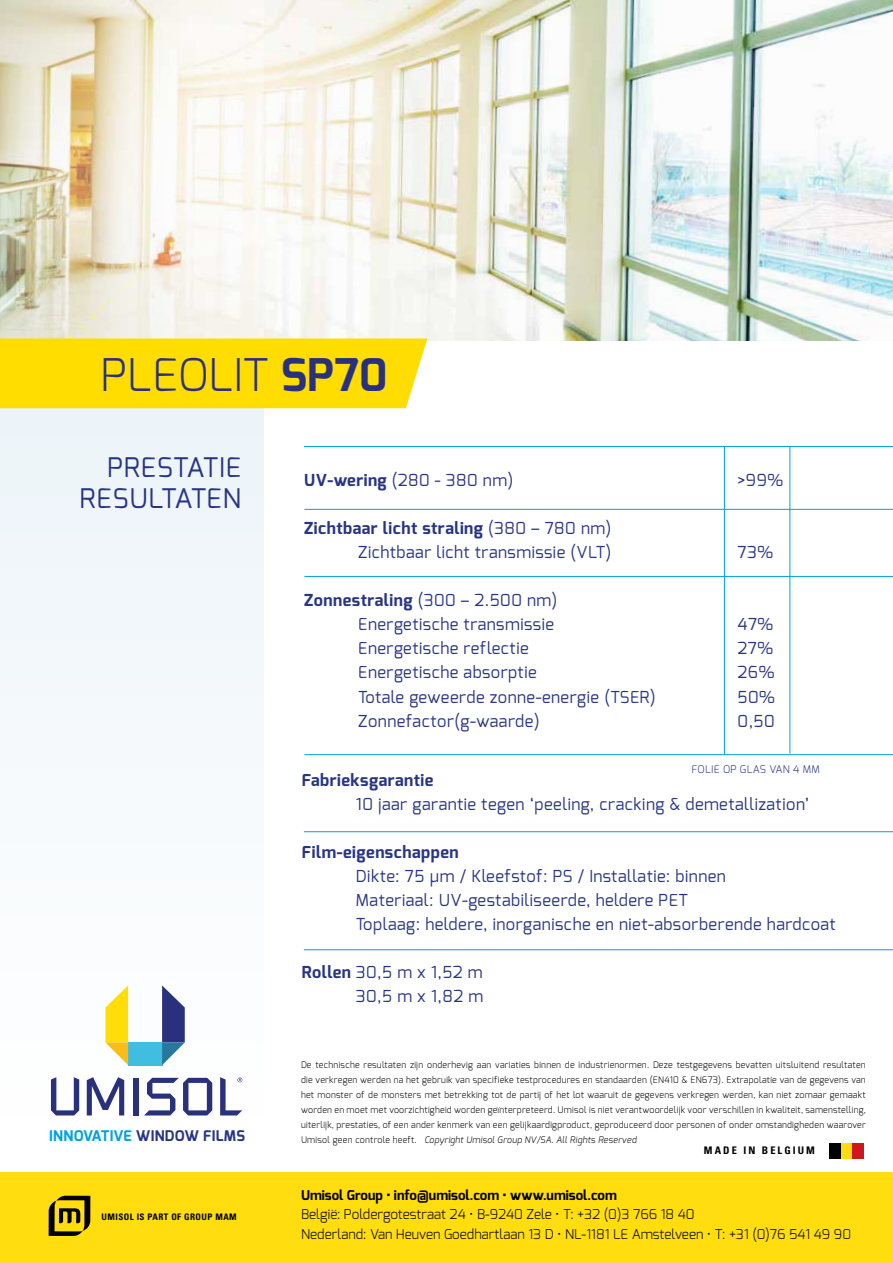
<style>
.page{position:relative;width:893px;height:1263px;background:#fff}
.page>*{position:absolute;margin:0;border:0;box-sizing:border-box;transform-origin:0 0}
.t1{font:300 45px "Exo";color:#2a317c}
.t2{font:27px/31.5px "Exo";letter-spacing:.03em;color:#283583;text-align:right}
.t3{font:16.5px/24px "Exo";letter-spacing:.03em;color:#283583;text-align:right}
.t4{font:700 16.5px "Exo";letter-spacing:.03em;color:#283583}
.t5{font:700 14.7px "Exo";letter-spacing:.02em;color:#283583}
.t6{font:300 13.5px/19.5px "Exo";color:#000}
.t7{font:700 13.5px "Exo";color:#000}
.t8{font:300 10.5px "Exo";letter-spacing:.03em;color:#283583}
.t9{font:700 condensed 10.5px "Univers";letter-spacing:.2em;color:#000}
.t10{font:300 9px/15px "Exo";letter-spacing:.03em;color:#000;text-align:justify}
.t11{font:italic 300 9px "Exo";letter-spacing:.03em;color:#000}
.t12{font:700 condensed 9px "Univers";letter-spacing:.05em;color:#000}
.s1{font-weight:700}
.s2{color:#009fe3}
.s3{font-style:normal}
</style>
<div class="page">
<div style="left:0;top:0;width:264px;height:1145px;background:#f6f9fc"></div>
<img style="left:264px;top:0;width:629px;height:341px">
<svg style="left:0;top:0;width:264px;height:338px"></svg>
<hr style="left:304px;top:509px;width:589px;height:1px;background:#009fe3">
<hr style="left:304px;top:576px;width:589px;height:1px;background:#009fe3">
<hr style="left:304px;top:754px;width:589px;height:1px;background:#009fe3">
<div style="left:0;top:338px;width:427px;height:70px;background:#fd0"></div>
<hr style="left:304px;top:446px;width:589px;height:1px;background:#009fe3">
<hr style="left:724px;top:446px;width:1px;height:309px;background:#009fe3">
<hr style="left:789px;top:446px;width:1px;height:307px;background:#009fe3">
<hr style="left:304px;top:831px;width:589px;height:1px;background:#009fe3">
<hr style="left:304px;top:949px;width:589px;height:1px;background:#009fe3">
<svg style="left:51px;top:1077px;width:28px;height:38px"></svg>
<svg style="left:87px;top:1077px;width:37px;height:38px"></svg>
<div style="left:133px;top:1078px;width:5px;height:37px;background:#2a317c"></div>
<svg style="left:144px;top:1078px;width:68px;height:37px"></svg>
<div style="left:128px;top:1042px;width:34px;height:23px;background:#40bee0"></div>
<svg style="left:162px;top:985px;width:23px;height:80px"></svg>
<svg style="left:105px;top:985px;width:23px;height:80px"></svg>
<svg style="left:220px;top:1077px;width:22px;height:38px"></svg>
<div style="left:0;top:1172px;width:893px;height:91px;background:#ffdd0e"></div>
<svg style="left:49px;top:1196px;width:41px;height:40px"></svg>
<div style="left:829px;top:1143px;width:12px;height:16px;background:#000"></div>
<div style="left:841px;top:1143px;width:11px;height:16px;background:#ffdd0e"></div>
<div style="left:852px;top:1143px;width:12px;height:16px;background:#cd171a"></div>
<h1 class="t1" style="left:101px;top:346px;width:288px">PLEOLIT <span class="s1">SP70</span></h1>
<h2 class="t2" style="left:80px;top:451px;width:163px">PRESTATIE<br>RESULTATEN</h2>
<h3 class="t3" style="left:304px;top:468px;width:210px"><span class="s1">UV-wering</span> (280 - 380 nm)</h3>
<h3 class="t3" style="left:304px;top:516px;width:309px"><span class="s1">Zichtbaar licht straling</span> (380 – 780 nm)<br>Zichtbaar licht transmissie (VLT)</h3>
<h3 class="t3" style="left:358px;top:588px;width:299px;text-align:left;text-indent:-54px"><span class="s1">Zonnestraling</span> (300 – 2.500 nm)<br>Energetische transmissie<br>Energetische reflectie<br>Energetische absorptie<br>Totale geweerde zonne-energie (TSER)<br>Zonnefactor(g-waarde)</h3>
<h3 class="t3" style="left:738px;top:468px;width:47px">&gt;99%</h3>
<h3 class="t3" style="left:738px;top:540px;width:37px">73%</h3>
<h3 class="t3" style="left:738px;top:612px;width:39px;text-align:justify">47% 27% 26% 50% 0,50</h3>
<p class="t8" style="left:691px;top:762px;width:130px">FOLIE OP GLAS VAN 4 MM</p>
<h3 class="t4" style="left:302px;top:770px;width:133px">Fabrieksgarantie</h3>
<h3 class="t3" style="left:356px;top:792px;width:455px">10 jaar garantie tegen ‘peeling, cracking &amp; demetallization’</h3>
<h3 class="t4" style="left:302px;top:842px;width:158px">Film-eigenschappen</h3>
<h3 class="t3" style="left:356px;top:864px;width:481px;text-align:left">Dikte: 75 µm / Kleefstof: PS / Installatie: binnen<br>Materiaal: UV-gestabiliseerde, heldere PET<br>Toplaag: heldere, inorganische en niet-absorberende hardcoat</h3>
<h3 class="t3" style="left:302px;top:960px;width:183px"><span class="s1">Rollen</span> 30,5 m x 1,52 m<br>30,5 m x 1,82 m</h3>
<p class="t10" style="left:301px;top:1057px;width:566px">De technische resultaten zijn onderhevig aan variaties binnen de industrienormen. Deze testgegevens bevatten uitsluitend resultaten die verkregen werden na het gebruik van specifieke testprocedures en standaarden (EN410 &amp; EN673). Extrapolatie van de gegevens van het monster of de monsters met betrekking tot de partij of het lot waaruit de gegevens verkregen werden, kan niet zomaar gemaakt worden en moet met voorzichtigheid worden geïnterpreteerd. Umisol is niet verantwoordelijk voor verschillen in kwaliteit, samenstelling, uiterlijk, prestaties, of een ander kenmerk van een gelijkaardigproduct, geproduceerd door personen of onder omstandigheden waarover</p>
<h3 class="t5" style="left:49px;top:1126px;width:198px"><span class="s2">INNOVATIVE</span> WINDOW FILMS</h3>
<p class="t11" style="left:301px;top:1134px;width:337px"><span class="s3">Umisol geen controle heeft.</span> Copyright Umisol Group NV/SA. All Rights Reserved</p>
<p class="t9" style="left:704px;top:1144px;width:113px">MADE IN BELGIUM</p>
<p class="t12" style="left:102px;top:1211px;width:137px">UMISOL IS PART OF GROUP MAM</p>
<h3 class="t7" style="left:301px;top:1186px;width:317px">Umisol Group • info@umisol.com • www.umisol.com</h3>
<h3 class="t6" style="left:301px;top:1205px;width:552px">België: Poldergotestraat 24 • B-9240 Zele • T: +32 (0)3 766 18 40<br>Nederland: Van Heuven Goedhartlaan 13 D • NL-1181 LE Amstelveen • T: +31 (0)76 541 49 90</h3>
</div>
